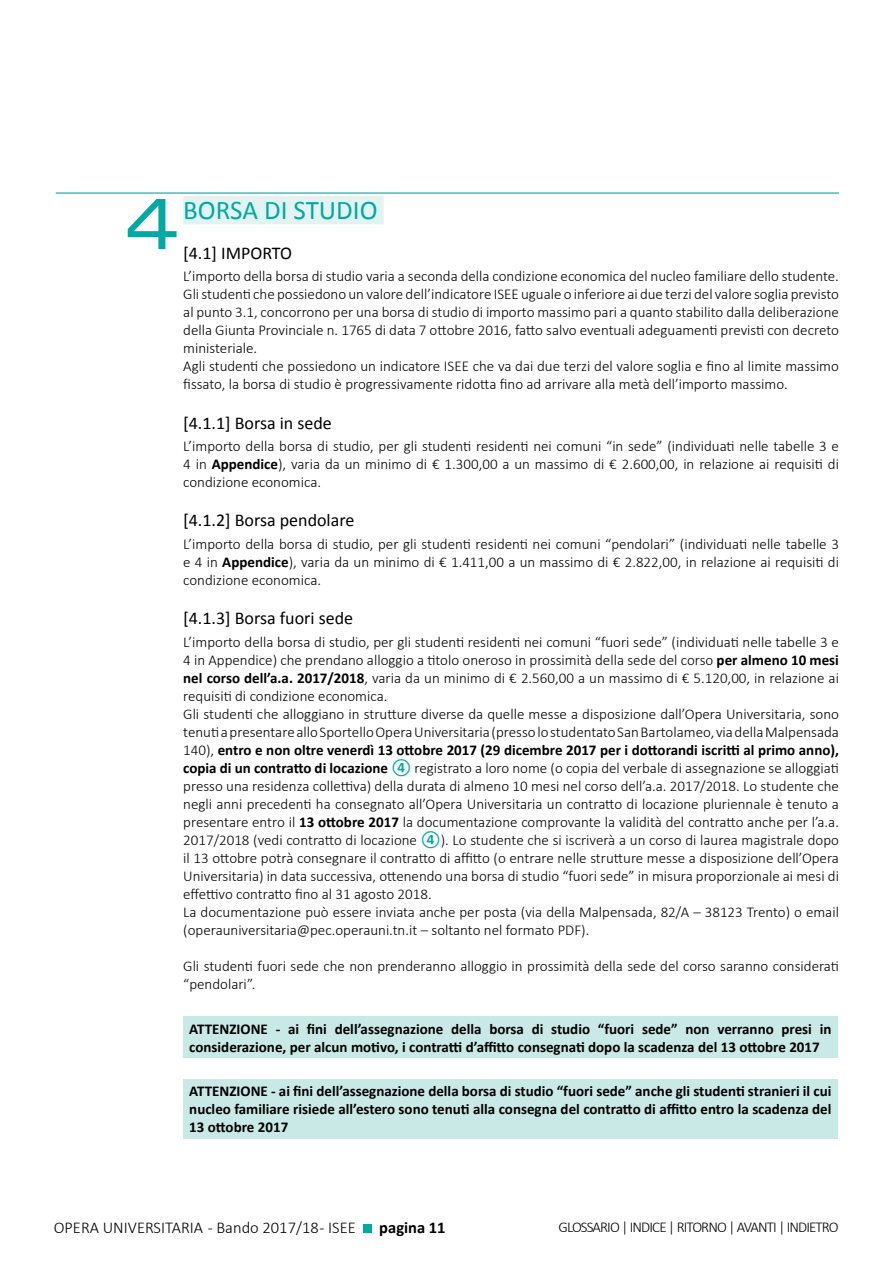
<style>
.page{position:relative;width:893px;height:1263px;background:#fff}
.page>*{position:absolute;margin:0;border:0;box-sizing:border-box;transform-origin:0 0}
.t1{font:expanded 72px "Univers";color:#00a9a3}
.t2{font:27px "Calibri";color:#00a9a3}
.t3{font:18px "Calibri";color:#000}
.t4{font:300 16.5px "Calibri";color:#000}
.t5{font:700 16.5px "Calibri";color:#000}
.t6{font:300 15px/18px "Calibri";color:#000}
.t7{font:700 15px/18px "Calibri";color:#000}
.t8{font:300 15px "Calibri";letter-spacing:-.06em;color:#000}
.s1{font-weight:700}
.s2{font-weight:700;color:#00a9a3}
</style>
<div class="page">
<div style="left:363px;top:1224px;width:9px;height:9px;background:#00a9a3"></div>
<hr style="left:56px;top:192px;width:783px;height:2px;background:#00a9a3">
<div style="left:183px;top:196px;width:201px;height:28px;background:#e3f3f1"></div>
<div style="left:183px;top:1016px;width:654px;height:41px;background:#c9e9e7"></div>
<div style="left:183px;top:1079px;width:654px;height:59px;background:#c9e9e7"></div>
<h1 class="t1" style="left:125px;top:181px;width:55px">4</h1>
<h2 class="t2" style="left:183px;top:193px;width:196px">BORSA DI STUDIO</h2>
<p class="t3" style="left:183px;top:241px;width:110px">[4.1] IMPORTO</p>
<p class="t6" style="left:183px;top:267px;width:657px">L’importo della borsa di studio varia a seconda della condizione economica del nucleo familiare dello studente.<br>Gli studenti che possiedono un valore dell’indicatore ISEE uguale o inferiore ai due terzi del valore soglia previsto al punto 3.1, concorrono per una borsa di studio di importo massimo pari a quanto stabilito dalla deliberazione della Giunta Provinciale n. 1765 di data 7 ottobre 2016, fatto salvo eventuali adeguamenti previsti con decreto ministeriale.<br>Agli studenti che possiedono un indicatore ISEE che va dai due terzi del valore soglia e fino al limite massimo fissato, la borsa di studio è progressivamente ridotta fino ad arrivare alla metà dell’importo massimo.</p>
<p class="t3" style="left:183px;top:411px;width:150px">[4.1.1] Borsa in sede</p>
<p class="t6" style="left:183px;top:437px;width:657px;text-align:justify">L’importo della borsa di studio, per gli studenti residenti nei comuni “in sede” (individuati nelle tabelle 3 e 4 in <span class="s1">Appendice</span>), varia da un minimo di € 1.300,00 a un massimo di € 2.600,00, in relazione ai requisiti di condizione economica.</p>
<p class="t3" style="left:183px;top:509px;width:173px">[4.1.2] Borsa pendolare</p>
<p class="t6" style="left:183px;top:535px;width:657px;text-align:justify">L’importo della borsa di studio, per gli studenti residenti nei comuni “pendolari” (individuati nelle tabelle 3 e 4 in <span class="s1">Appendice</span>), varia da un minimo di € 1.411,00 a un massimo di € 2.822,00, in relazione ai requisiti di condizione economica.</p>
<p class="t3" style="left:183px;top:607px;width:171px">[4.1.3] Borsa fuori sede</p>
<p class="t6" style="left:183px;top:632px;width:657px">L’importo della borsa di studio, per gli studenti residenti nei comuni “fuori sede” (individuati nelle tabelle 3 e 4 in Appendice) che prendano alloggio a titolo oneroso in prossimità della sede del corso <span class="s1">per almeno 10 mesi nel corso dell’a.a. 2017/2018</span>, varia da un minimo di € 2.560,00 a un massimo di € 5.120,00, in relazione ai requisiti di condizione economica.<br>Gli studenti che alloggiano in strutture diverse da quelle messe a disposizione dall’Opera Universitaria, sono tenuti a presentare allo Sportello Opera Universitaria (presso lo studentato San Bartolameo, via della Malpensada 140), <span class="s1">entro e non oltre venerdì 13 ottobre 2017 (29 dicembre 2017 per i dottorandi iscritti al primo anno), copia di un contratto di locazione</span> <span class="s2">④</span> registrato a loro nome (o copia del verbale di assegnazione se alloggiati presso una residenza collettiva) della durata di almeno 10 mesi nel corso dell’a.a. 2017/2018. Lo studente che negli anni precedenti ha consegnato all’Opera Universitaria un contratto di locazione pluriennale è tenuto a presentare entro il <span class="s1">13 ottobre 2017</span> la documentazione comprovante la validità del contratto anche per l’a.a.<br>2017/2018 (vedi contratto di locazione <span class="s2">④</span>). Lo studente che si iscriverà a un corso di laurea magistrale dopo il 13 ottobre potrà consegnare il contratto di affitto (o entrare nelle strutture messe a disposizione dell’Opera Universitaria) in data successiva, ottenendo una borsa di studio “fuori sede” in misura proporzionale ai mesi di effettivo contratto fino al 31 agosto 2018.<br>La documentazione può essere inviata anche per posta (via della Malpensada, 82/A – 38123 Trento) o email (operauniversitaria@pec.operauni.tn.it – soltanto nel formato PDF).</p>
<p class="t6" style="left:183px;top:956px;width:657px">Gli studenti fuori sede che non prenderanno alloggio in prossimità della sede del corso saranno considerati “pendolari”.</p>
<p class="t7" style="left:189px;top:1019px;width:644px">ATTENZIONE - ai fini dell’assegnazione della borsa di studio “fuori sede” non verranno presi in considerazione, per alcun motivo, i contratti d’affitto consegnati dopo la scadenza del 13 ottobre 2017</p>
<p class="t7" style="left:189px;top:1082px;width:644px;text-align:justify">ATTENZIONE - ai fini dell’assegnazione della borsa di studio “fuori sede” anche gli studenti stranieri il cui nucleo familiare risiede all’estero sono tenuti alla consegna del contratto di affitto entro la scadenza del 13 ottobre 2017</p>
<p class="t4" style="left:54px;top:1217px;width:304px">OPERA UNIVERSITARIA - Bando 2017/18 - ISEE</p>
<p class="t5" style="left:379px;top:1217px;width:68px">pagina 11</p>
<p class="t8" style="left:558px;top:1217px;width:282px">GLOSSARIO | INDICE | RITORNO | AVANTI | INDIETRO</p>
</div>
